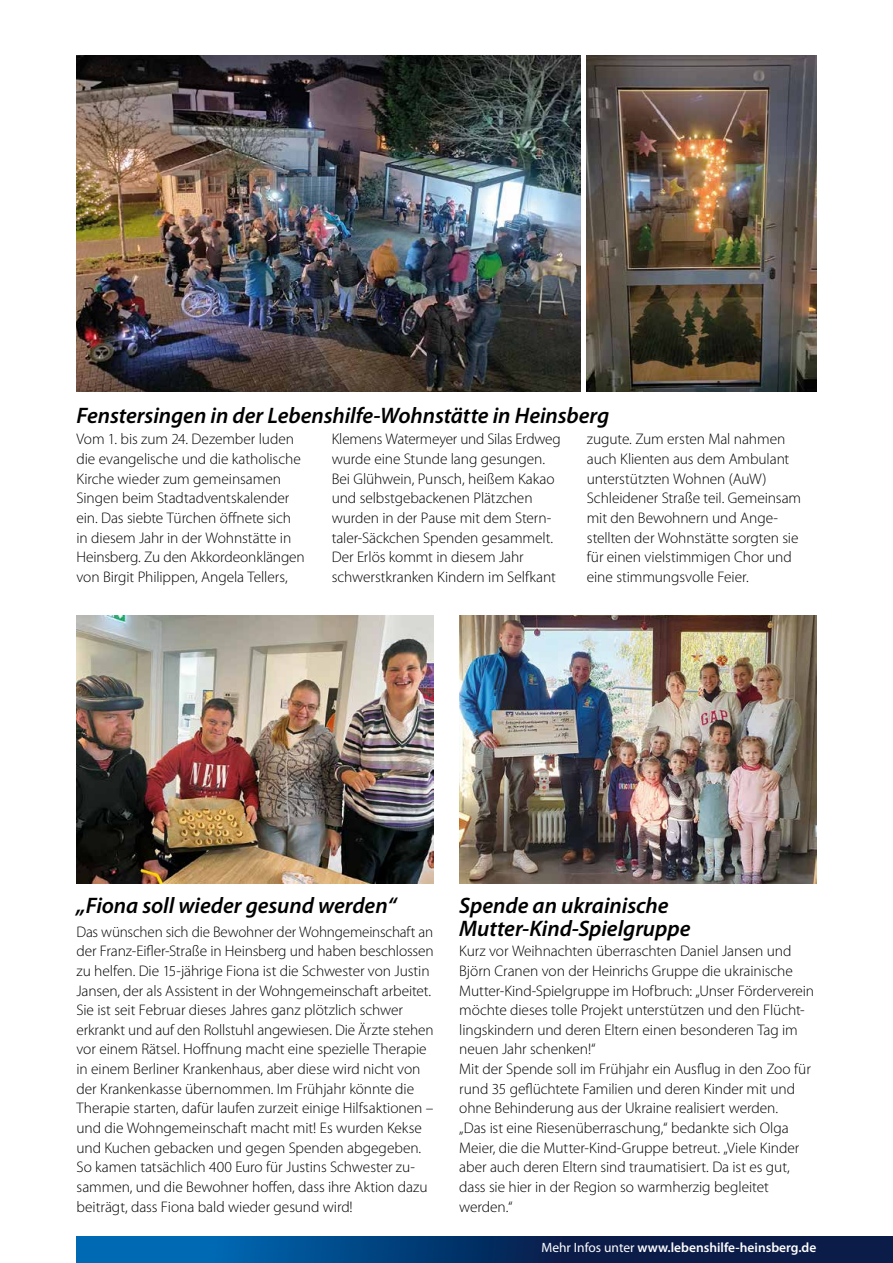
<style>
.page{position:relative;width:893px;height:1263px;background:#fff}
.page>*{position:absolute;margin:0;border:0;box-sizing:border-box;transform-origin:0 0}
.t1{font:italic 600 22.5px "Myriad Pro";letter-spacing:-.005em;color:#000}
.t2{font:300 15.3px/19.6px "Myriad Pro";letter-spacing:-.005em;color:#000}
.t3{font:600 13.5px "Myriad Pro";color:#fff}
.s1{font-weight:600;font-style:italic;font-size:22.5px}
.s2{font-weight:400}
</style>
<div class="page">
<svg style="left:77px;top:1237px;width:816px;height:26px;background:#053871"></svg>
<img style="left:459px;top:615px;width:357px;height:269px">
<img style="left:77px;top:616px;width:357px;height:268px">
<img style="left:77px;top:55px;width:503px;height:336px">
<img style="left:587px;top:55px;width:229px;height:336px">
<h1 class="t1" style="left:77px;top:403px;width:534px">Fenstersingen in der Lebenshilfe-Wohnstätte in Heinsberg</h1>
<p class="t2" style="left:77px;top:430px;width:230px">Vom 1. bis zum 24. Dezember luden die evangelische und die katholische Kirche wieder zum gemeinsamen Singen beim Stadtadventskalender ein. Das siebte Türchen öffnete sich in diesem Jahr in der Wohnstätte in Heinsberg. Zu den Akkordeonklängen von Birgit Philippen, Angela Tellers,</p>
<p class="t2" style="left:332px;top:430px;width:231px">Klemens Watermeyer und Silas Erdweg wurde eine Stunde lang gesungen.<br>Bei Glühwein, Punsch, heißem Kakao und selbstgebackenen Plätzchen wurden in der Pause mit dem Stern&shy;taler-Säckchen Spenden gesammelt.<br>Der Erlös kommt in diesem Jahr schwerstkranken Kindern im Selfkant</p>
<p class="t2" style="left:587px;top:430px;width:216px">zugute. Zum ersten Mal nahmen auch Klienten aus dem Ambulant unterstützten Wohnen (AuW)<br>Schleidener Straße teil. Gemeinsam mit den Bewohnern und Ange&shy;stellten der Wohnstätte sorgten sie für einen vielstimmigen Chor und eine stimmungsvolle Feier.</p>
<h1 class="t1" style="left:77px;top:893px;width:321px">„Fiona soll wieder gesund werden“</h1>
<h1 class="t1" style="left:459px;top:893px;width:211px">Spende an ukrainische</h1>
<p class="t2" style="left:77px;top:922px;width:616px">Das wünschen sich die Bewohner der Wohngemeinschaft an <span class="s1">Mutter-Kind-Spielgruppe </span>der Franz-Eifler-Straße in Heinsberg und haben beschlossen<br>zu helfen. Die 15-jährige Fiona ist die Schwester von Justin<br>Jansen, der als Assistent in der Wohngemeinschaft arbeitet.<br>Sie ist seit Februar dieses Jahres ganz plötzlich schwer<br>erkrankt und auf den Rollstuhl angewiesen. Die Ärzte stehen<br>vor einem Rätsel. Hoffnung macht eine spezielle Therapie<br>in einem Berliner Krankenhaus, aber diese wird nicht von<br>der Krankenkasse übernommen. Im Frühjahr könnte die<br>Therapie starten, dafür laufen zurzeit einige Hilfsaktionen –<br>und die Wohngemeinschaft macht mit! Es wurden Kekse<br>und Kuchen gebacken und gegen Spenden abgegeben.<br>So kamen tatsächlich 400 Euro für Justins Schwester zu-<br>sammen, und die Bewohner hoffen, dass ihre Aktion dazu<br>beiträgt, dass Fiona bald wieder gesund wird!</p>
<p class="t2" style="left:459px;top:941px;width:356px">Kurz vor Weihnachten überraschten Daniel Jansen und Björn Cranen von der Heinrichs Gruppe die ukrainische Mutter-Kind-Spielgruppe im Hofbruch: „Unser Förderverein möchte dieses tolle Projekt unterstützen und den Flücht&shy;lingskindern und deren Eltern einen besonderen Tag im neuen Jahr schenken!“<br>Mit der Spende soll im Frühjahr ein Ausflug in den Zoo für rund 35 geflüchtete Familien und deren Kinder mit und ohne Behinderung aus der Ukraine realisiert werden.<br>„Das ist eine Riesenüberraschung,“ bedankte sich Olga Meier, die die Mutter-Kind-Gruppe betreut. „Viele Kinder aber auch deren Eltern sind traumatisiert. Da ist es gut, dass sie hier in der Region so warmherzig begleitet werden.“</p>
<p class="t3" style="left:541px;top:1239px;width:277px"><span class="s2">Mehr Infos unter</span> www.lebenshilfe-heinsberg.de</p>
</div>
